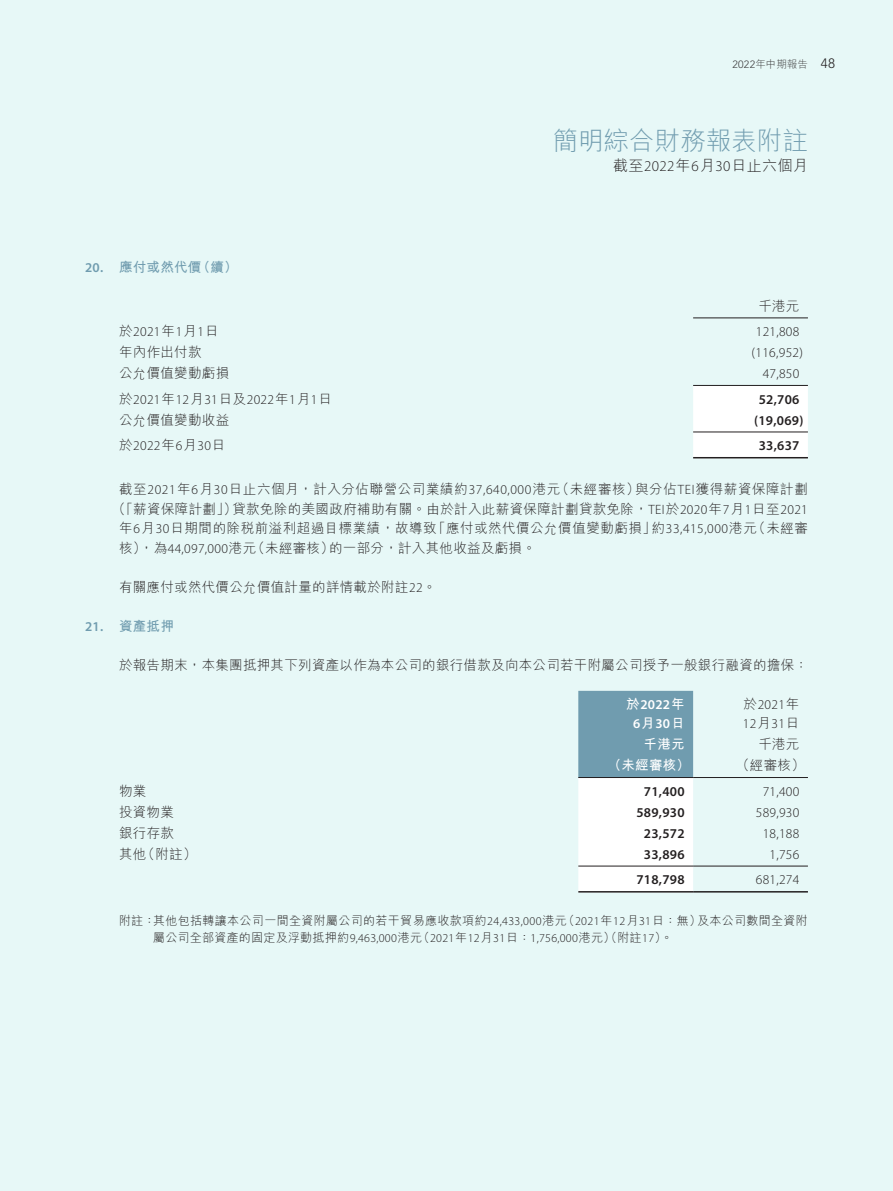
<style>
.page{position:relative;width:893px;height:1191px;background:#e7f8f7}
.page>*{position:absolute;margin:0;border:0;box-sizing:border-box;transform-origin:0 0}
.t1{font:300 25.5px "M Hei HK";color:#709caf}
.t2{font:300 15px "M Hei HK";letter-spacing:.02em;color:#231f20}
.t3{font:300 13.5px/19.5px "M Hei HK";letter-spacing:.02em;color:#231f20}
.t4{font:300 13.5px/19.5px "Myriad Pro";letter-spacing:.02em;color:#231f20}
.t5{font:300 13.5px/19.5px "M Hei HK";letter-spacing:.04em;color:#231f20}
.t6{font:600 13.5px "Myriad Pro";letter-spacing:.02em;color:#231f20}
.t7{font:300 13.5px "M Hei HK";letter-spacing:.045em;color:#231f20}
.t8{font:700 13.5px "M Hei HK";letter-spacing:.02em;color:#709caf}
.t9{font:600 13.5px/19.5px "Myriad Pro";letter-spacing:.02em;color:#fff;text-align:center}
.t10{font:700 13.5px "M Hei HK";letter-spacing:.02em;color:#fff}
.t11{font:600 13.5px "Myriad Pro";color:#709caf}
.t12{font:300 13.5px "Avenir LT Std";color:#231f20}
.t13{font:300 12px "M Hei HK";letter-spacing:.03em;color:#231f20}
.t14{font:300 12px "Myriad Pro";letter-spacing:.02em;color:#231f20}
.t15{font:300 10.5px "M Hei HK";color:#3e3e3f}
.s1{font-family:"Avenir LT Std"}
.s2{font-family:"Myriad Pro"}
.s3{font-family:"M Hei HK"}
.s4{font-family:"M Hei HK";font-weight:700}
</style>
<div class="page">
<div style="left:693px;top:386px;width:115px;height:71px;background:#fff"></div>
<hr style="left:693px;top:317px;width:115px;height:1px;background:#231f20">
<hr style="left:693px;top:385px;width:115px;height:1px;background:#231f20">
<hr style="left:693px;top:431px;width:115px;height:1px;background:#231f20">
<hr style="left:693px;top:457px;width:115px;height:1px;background:#231f20">
<svg style="left:578px;top:691px;width:115px;height:200px;background:#c0d3db"></svg>
<hr style="left:578px;top:777px;width:115px;height:1px;background:#231f20">
<hr style="left:693px;top:777px;width:115px;height:1px;background:#231f20">
<hr style="left:578px;top:865px;width:115px;height:1px;background:#231f20">
<hr style="left:693px;top:865px;width:115px;height:1px;background:#231f20">
<hr style="left:578px;top:891px;width:115px;height:1px;background:#231f20">
<hr style="left:693px;top:891px;width:115px;height:1px;background:#231f20">
<p class="t15" style="left:732px;top:59px;width:77px"><span class="s1">2022</span>年中期報告</p>
<p class="t12" style="left:821px;top:55px;width:16px">48</p>
<h1 class="t1" style="left:553px;top:128px;width:256px">簡明綜合財務報表附註</h1>
<p class="t2" style="left:613px;top:158px;width:196px">截至<span class="s2">2022</span>年 月<span class="s2">6 30</span>日止六個月</p>
<p class="t11" style="left:85px;top:258px;width:20px">20.</p>
<p class="t11" style="left:85px;top:617px;width:20px">21.</p>
<p class="t8" style="left:119px;top:257px;width:84px">應付或然代價</p>
<p class="t8" style="left:197px;top:257px;width:43px">（續(</p>
<p class="t4" style="left:119px;top:322px;width:101px"><span class="s3">於</span>2021<span class="s3">年 月</span>1 <span class="s3">日</span>1</p>
<p class="t3" style="left:119px;top:342px;width:84px">年內作出付款</p>
<p class="t3" style="left:119px;top:363px;width:112px">公允價值變動虧損</p>
<p class="t4" style="left:119px;top:389px;width:214px"><span class="s3">於</span>2021<span class="s3">年</span>12<span class="s3">月</span>31<span class="s3">日及</span>2022<span class="s3">年 月</span>1 <span class="s3">日</span>1</p>
<p class="t3" style="left:119px;top:410px;width:112px">公允價值變動收益</p>
<p class="t4" style="left:119px;top:436px;width:108px"><span class="s3">於</span>2022<span class="s3">年 月</span>6 30<span class="s3">日</span></p>
<p class="t3" style="left:758px;top:296px;width:43px">千港元</p>
<p class="t4" style="left:756px;top:322px;width:45px">121,808</p>
<p class="t4" style="left:752px;top:343px;width:53px">)116,952(</p>
<p class="t4" style="left:763px;top:364px;width:38px">47,850</p>
<p class="t6" style="left:759px;top:390px;width:42px">52,706</p>
<p class="t6" style="left:754px;top:411px;width:51px">)19,069(</p>
<p class="t6" style="left:759px;top:437px;width:42px">33,637</p>
<p class="t7" style="left:635px;top:482px;width:174px">與分佔<span class="s2">TEI</span>獲得薪資保障計劃</p>
<p class="t3" style="left:556px;top:479px;width:85px">（未經審核）</p>
<p class="t3" style="left:232px;top:479px;width:577px;text-indent:-113px">截至<span class="s2">2021</span>年 月<span class="s2">6 30</span>日止六個月，計入分佔聯營公司業績約<span class="s2">37,640,000</span>港元<br>貸款免除的美國政府補助有關。由於計入此薪資保障計劃貸款免除，<span class="s2">TEI</span>於<span class="s2">2020</span>年 月<span class="s2">7 1</span>日至<span class="s2">2021</span></p>
<p class="t3" style="left:112px;top:498px;width:126px">（「薪資保障計劃」）</p>
<p class="t5" style="left:432px;top:518px;width:225px">「應付或然代價公允價值變動虧損」</p>
<p class="t3" style="left:752px;top:518px;width:57px">（未經審</p>
<p class="t5" style="left:329px;top:518px;width:208px;text-indent:-210px">年 月<span class="s2">6 30</span>日期間的除稅前溢利超過目標業績，故導致<br>的一部分，計入其他收益及虧損。</p>
<p class="t4" style="left:651px;top:519px;width:107px"><span class="s3">約</span>33,415,000<span class="s3">港元</span></p>
<p class="t4" style="left:119px;top:538px;width:139px"><span class="s3">核，）為</span>44,097,000<span class="s3">港元</span></p>
<p class="t3" style="left:119px;top:576px;width:319px">有關應付或然代價公允價值計量的詳情載於附註<span class="s2">22</span>。</p>
<p class="t8" style="left:119px;top:616px;width:56px">資產抵押</p>
<p class="t3" style="left:251px;top:537px;width:84px">（未經審核）</p>
<p class="t3" style="left:119px;top:654px;width:690px">於報告期末，本集團抵押其下列資產以作為本公司的銀行借款及向本公司若干附屬公司授予一般銀行融資的擔保：</p>
<p class="t9" style="left:626px;top:694px;width:60px"><span class="s4">於</span>2022<span class="s4">年<br></span>6<span class="s4">月</span>30<span class="s4">日</span></p>
<p class="t4" style="left:743px;top:694px;width:58px"><span class="s3">於</span>2021<span class="s3">年<br></span>12<span class="s3">月</span>31<span class="s3">日</span></p>
<p class="t3" style="left:758px;top:734px;width:43px">千港元</p>
<p class="t10" style="left:644px;top:734px;width:43px">千港元</p>
<p class="t10" style="left:608px;top:755px;width:84px">（未經審核）</p>
<p class="t3" style="left:736px;top:755px;width:70px">（經審核(</p>
<p class="t3" style="left:119px;top:780px;width:29px">物業</p>
<p class="t6" style="left:644px;top:782px;width:42px">71,400</p>
<p class="t4" style="left:763px;top:781px;width:38px">71,400</p>
<p class="t3" style="left:119px;top:801px;width:56px">投資物業</p>
<p class="t6" style="left:636px;top:803px;width:50px">589,930</p>
<p class="t4" style="left:756px;top:802px;width:45px">589,930</p>
<p class="t3" style="left:119px;top:823px;width:56px">銀行存款</p>
<p class="t6" style="left:644px;top:824px;width:42px">23,572</p>
<p class="t4" style="left:763px;top:823px;width:38px">18,188</p>
<p class="t3" style="left:142px;top:844px;width:56px">（附註(</p>
<p class="t3" style="left:119px;top:844px;width:29px">其他</p>
<p class="t6" style="left:644px;top:845px;width:42px">33,896</p>
<p class="t4" style="left:769px;top:844px;width:31px">1,756</p>
<p class="t6" style="left:636px;top:871px;width:50px">718,798</p>
<p class="t4" style="left:756px;top:870px;width:45px">681,274</p>
<p class="t14" style="left:563px;top:914px;width:140px"><span class="s3">（</span>2021<span class="s3">年</span>12<span class="s3">月</span>31<span class="s3">日：無）</span></p>
<p class="t13" style="left:119px;top:914px;width:38px">附註：</p>
<p class="t13" style="left:153px;top:914px;width:415px">其他包括轉讓本公司一間全資附屬公司的若干貿易應收款項約<span class="s2">24,433,000</span>港元</p>
<p class="t13" style="left:697px;top:914px;width:112px">及本公司數間全資附</p>
<p class="t14" style="left:418px;top:931px;width:256px"><span class="s3">（</span>2021<span class="s3">年</span>12<span class="s3">月</span>31<span class="s3">日：</span>1,756,000<span class="s3">港元）（附註</span>17 <span class="s3">。(</span></p>
<p class="t13" style="left:153px;top:931px;width:270px">屬公司全部資產的固定及浮動抵押約<span class="s2">9,463,000</span>港元</p>
</div>
